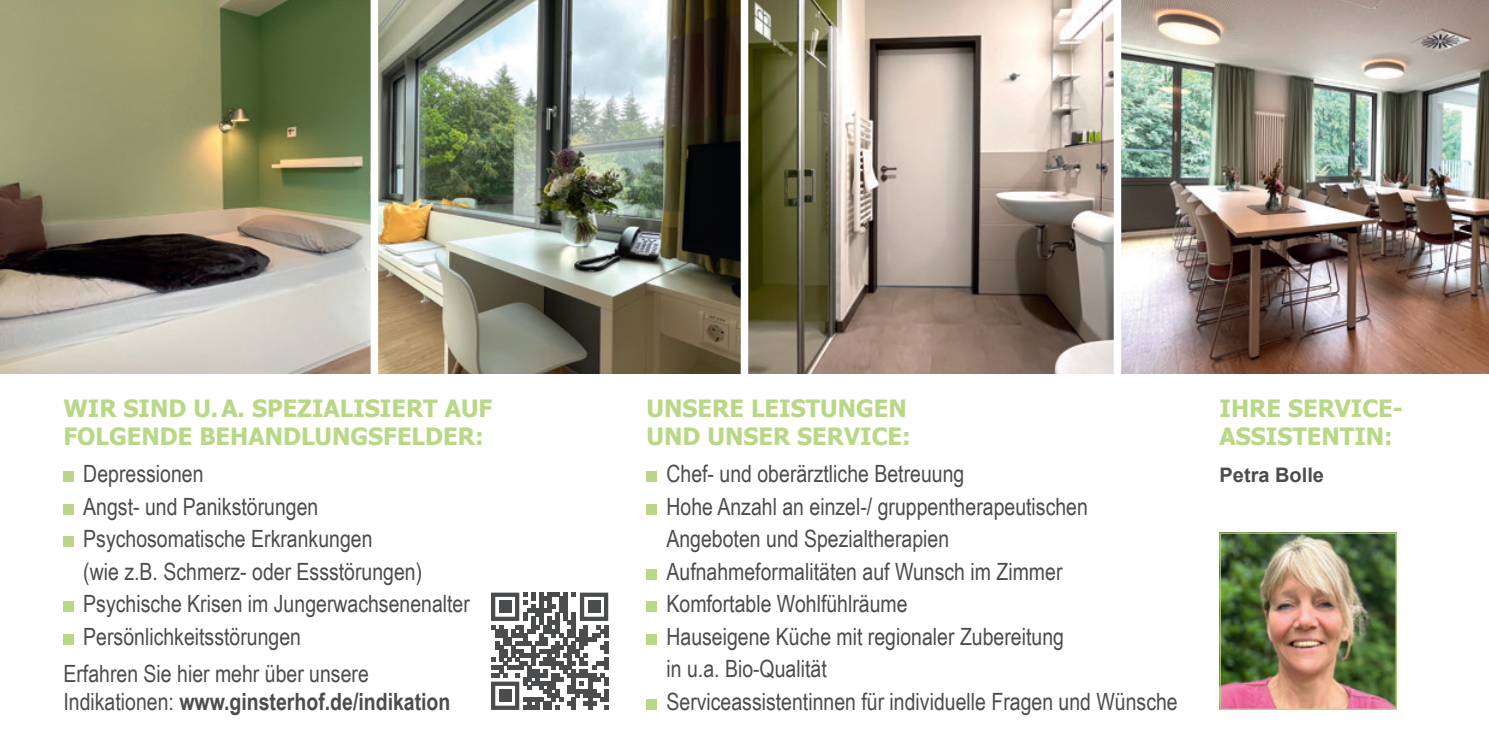
<style>
.page{position:relative;width:1489px;height:745px;background:#fff}
.page>*{position:absolute;margin:0;border:0;box-sizing:border-box;transform-origin:0 0}
.t1{font:23.75px/32.5px "Arial Narrow";color:#4b4c4d}
.t2{font:700 23.75px/27.5px "Tahoma";color:#b9d887}
.t3{font:700 20px "Arial";color:#4b4c4d}
.s1{font-weight:700}
</style>
<div class="page">
<div style="left:63px;top:471px;width:11px;height:11px;background:#b9d887"></div>
<div style="left:63px;top:503px;width:11px;height:11px;background:#b9d887"></div>
<div style="left:63px;top:536px;width:11px;height:11px;background:#b9d887"></div>
<div style="left:63px;top:601px;width:11px;height:11px;background:#b9d887"></div>
<div style="left:63px;top:633px;width:11px;height:11px;background:#b9d887"></div>
<div style="left:646px;top:471px;width:11px;height:11px;background:#b9d887"></div>
<div style="left:646px;top:503px;width:11px;height:11px;background:#b9d887"></div>
<div style="left:646px;top:568px;width:11px;height:11px;background:#b9d887"></div>
<div style="left:646px;top:601px;width:11px;height:11px;background:#b9d887"></div>
<div style="left:646px;top:633px;width:11px;height:11px;background:#b9d887"></div>
<div style="left:646px;top:698px;width:11px;height:11px;background:#b9d887"></div>
<svg style="left:491px;top:592px;width:117px;height:117px"></svg>
<div style="left:499px;top:600px;width:12px;height:12px;background:#4b4c4d"></div>
<div style="left:588px;top:600px;width:12px;height:12px;background:#4b4c4d"></div>
<div style="left:499px;top:689px;width:12px;height:12px;background:#4b4c4d"></div>
<img style="left:0;top:0;width:1488px;height:373px">
<img style="left:1221px;top:534px;width:173px;height:173px">
<div style="left:1219px;top:532px;width:177px;height:177px;border:1px solid #b9d887"></div>
<div style="left:370px;top:0;width:8px;height:378px;background:#fff"></div>
<div style="left:740px;top:0;width:8px;height:378px;background:#fff"></div>
<div style="left:1113px;top:0;width:8px;height:378px;background:#fff"></div>
<p class="t2" style="left:63px;top:393px;width:430px">WIR SIND U.A. SPEZIALISIERT AUF<br>FOLGENDE BEHANDLUNGSFELDER:</p>
<p class="t1" style="left:83px;top:456px;width:388px">Depressionen<br>Angst- und Panikstörungen<br>Psychosomatische Erkrankungen<br>(wie z.B. Schmerz- oder Essstörungen)<br>Psychische Krisen im Jungerwachsenenalter<br>Persönlichkeitsstörungen</p>
<p class="t1" style="left:63px;top:659px;width:388px;line-height:27.5px">Erfahren Sie hier mehr über unsere<br>Indikationen: <span class="s1">www.ginsterhof.de/indikation</span></p>
<p class="t2" style="left:646px;top:393px;width:265px">UNSERE LEISTUNGEN<br>UND UNSER SERVICE:</p>
<p class="t1" style="left:666px;top:456px;width:513px">Chef- und oberärztliche Betreuung<br>Hohe Anzahl an einzel-/ gruppentherapeutischen Angeboten und Spezialtherapien<br>Aufnahmeformalitäten auf Wunsch im Zimmer<br>Komfortable Wohlfühlräume<br>Hauseigene Küche mit regionaler Zubereitung<br>in u.a. Bio-Qualität<br>Serviceassistentinnen für individuelle Fragen und Wünsche</p>
<p class="t2" style="left:1219px;top:393px;width:185px">IHRE SERVICE-<br>ASSISTENTIN:</p>
<p class="t3" style="left:1219px;top:461px;width:106px">Petra Bolle</p>
</div>
